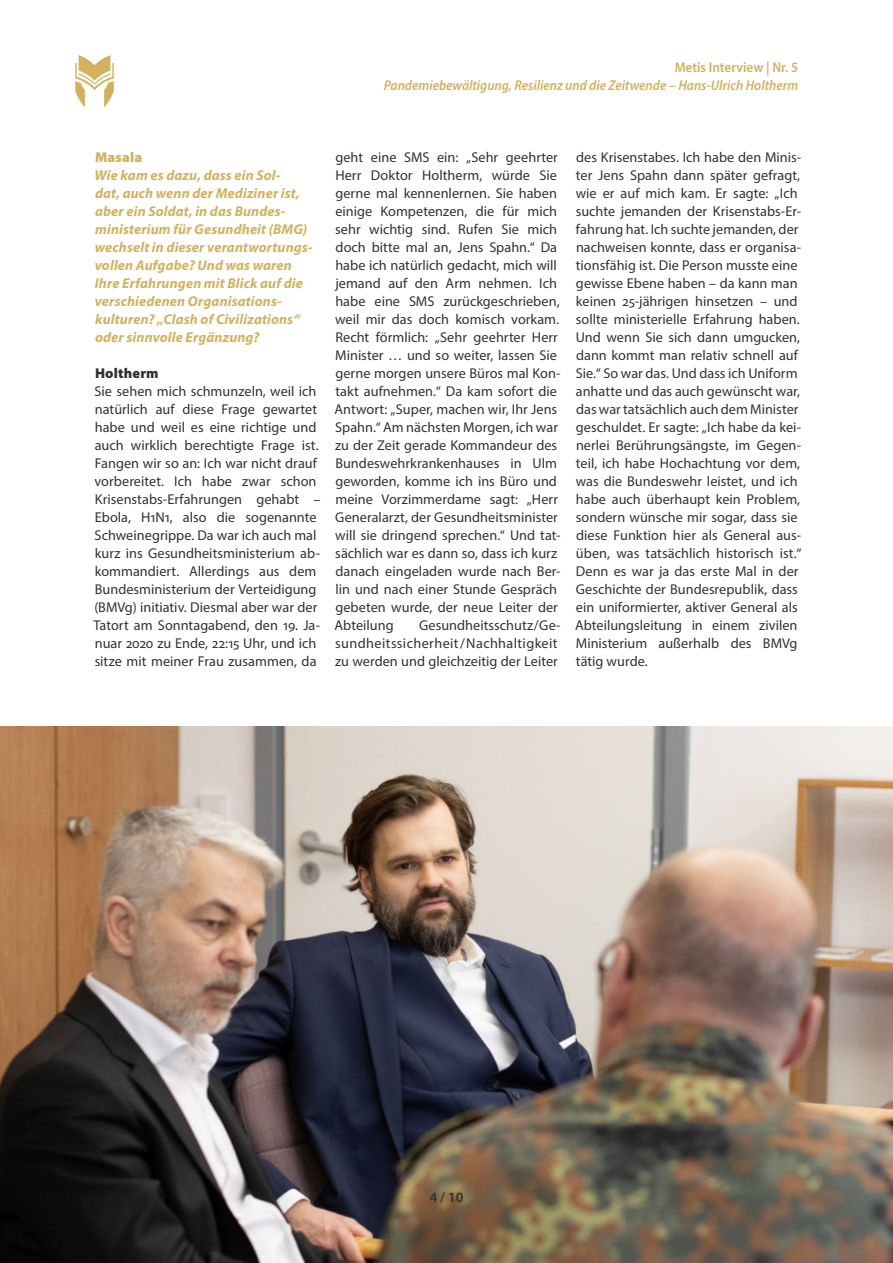
<style>
.page{position:relative;width:893px;height:1263px;background:#fff}
.page>*{position:absolute;margin:0;border:0;box-sizing:border-box;transform-origin:0 0}
.t1{font:14.25px/18px "Myriad Pro";color:#323232}
.t2{font:italic 700 14.25px/18px "Myriad Pro";letter-spacing:.01em;color:#d3b15e}
.t3{font:italic 600 semi-condensed 14.25px "Myriad Pro";color:#d3b15e}
.t4{font:600 semi-condensed 14.25px "Myriad Pro";color:#d3b15e}
.t5{font:900 14.25px "Myriad Pro";letter-spacing:.01em;color:#323232}
.t6{font:900 14.25px "Myriad Pro";letter-spacing:.01em;color:#d3b15e}
.t7{font:600 14.25px "Myriad Pro";color:#323232}
</style>
<div class="page">
<img style="left:0;top:726px;width:893px;height:537px">
<svg style="left:75px;top:55px;width:39px;height:52px"></svg>
<p class="t4" style="left:675px;top:58px;width:125px">Metis Interview | Nr. 5</p>
<p class="t3" style="left:384px;top:76px;width:416px">Pandemiebewältigung, Resilienz und die Zeitwende – Hans-Ulrich Holtherm</p>
<p class="t6" style="left:95px;top:148px;width:49px">Masala</p>
<p class="t2" style="left:94px;top:166px;width:220px">Wie kam es dazu, dass ein Sol-<br>dat, auch wenn der Mediziner ist, aber ein Soldat, in das Bundes&shy;ministerium für Gesundheit (BMG) wechselt in dieser verantwortungs&shy;vollen Aufgabe? Und was waren<br>Ihre Erfahrungen mit Blick auf die verschiedenen Organisations&shy;kulturen? „Clash of Civilizations“ oder sinnvolle Ergänzung?</p>
<p class="t5" style="left:95px;top:364px;width:65px">Holtherm</p>
<p class="t1" style="left:93px;top:382px;width:228px">Sie sehen mich schmunzeln, weil ich natürlich auf diese Frage gewartet habe und weil es eine richtige und auch wirklich berechtigte Frage ist.<br>Fangen wir so an: Ich war nicht drauf vorbereitet. Ich habe zwar schon Krisenstabs-Erfahrungen gehabt – Ebola, H1N1, also die sogenannte Schweinegrippe. Da war ich auch mal kurz ins Gesundheitsministerium ab&shy;kommandiert. Allerdings aus dem Bundesministerium der Verteidigung (BMVg) initiativ. Diesmal aber war der Tatort am Sonntagabend, den 19. Ja&shy;nuar 2020 zu Ende, 22:15 Uhr, und ich sitze mit meiner Frau zusammen, da</p>
<p class="t1" style="left:335px;top:148px;width:228px">geht eine SMS ein: „Sehr geehrter Herr Doktor Holtherm, würde Sie gerne mal kennenlernen. Sie haben einige Kompetenzen, die für mich sehr wichtig sind. Rufen Sie mich doch bitte mal an, Jens Spahn.“ Da habe ich natürlich gedacht, mich will jemand auf den Arm nehmen. Ich habe eine SMS zurückgeschrieben, weil mir das doch komisch vorkam.<br>Recht förmlich: „Sehr geehrter Herr Minister … und so weiter, lassen Sie gerne morgen unsere Büros mal Kon&shy;takt aufnehmen.“ Da kam sofort die Antwort: „Super, machen wir, Ihr Jens Spahn.“ Am nächsten Morgen, ich war zu der Zeit gerade Kommandeur des Bundeswehrkrankenhauses in Ulm geworden, komme ich ins Büro und meine Vorzimmerdame sagt: „Herr Generalarzt, der Gesundheitsminister will sie dringend sprechen.“ Und tat&shy;sächlich war es dann so, dass ich kurz danach eingeladen wurde nach Ber&shy;lin und nach einer Stunde Gespräch gebeten wurde, der neue Leiter der Abteilung</p>
<p class="t1" style="left:335px;top:616px;width:227px;text-indent:84px">Gesundheitsschutz/Ge&shy;sundheitssicherheit/Nachhaltigkeit zu werden und gleichzeitig der Leiter</p>
<p class="t1" style="left:575px;top:148px;width:228px">des Krisenstabes. Ich habe den Minis&shy;ter Jens Spahn dann später gefragt, wie er auf mich kam. Er sagte: „Ich suchte jemanden der Krisenstabs-Er&shy;fahrung hat. Ich suchte jemanden, der nachweisen konnte, dass er organisa&shy;tionsfähig ist. Die Person musste eine gewisse Ebene haben – da kann man keinen 25-jährigen hinsetzen – und sollte ministerielle Erfahrung haben.<br>Und wenn Sie sich dann umgucken, dann kommt man relativ schnell auf Sie.“ So war das. Und dass ich Uniform anhatte und das auch gewünscht war, das war tatsächlich auch dem Minister geschuldet. Er sagte: „Ich habe da kei&shy;nerlei Berührungsängste, im Gegen&shy;teil, ich habe Hochachtung vor dem, was die Bundeswehr leistet, und ich habe auch überhaupt kein Problem, sondern wünsche mir sogar, dass sie diese Funktion hier als General aus&shy;üben, was tatsächlich historisch ist.“ Denn es war ja das erste Mal in der Geschichte der Bundesrepublik, dass ein uniformierter, aktiver General als Abteilungsleitung in einem zivilen Ministerium außerhalb des BMVg tätig wurde.</p>
<p class="t7" style="left:430px;top:1188px;width:35px">4 / 10</p>
</div>
